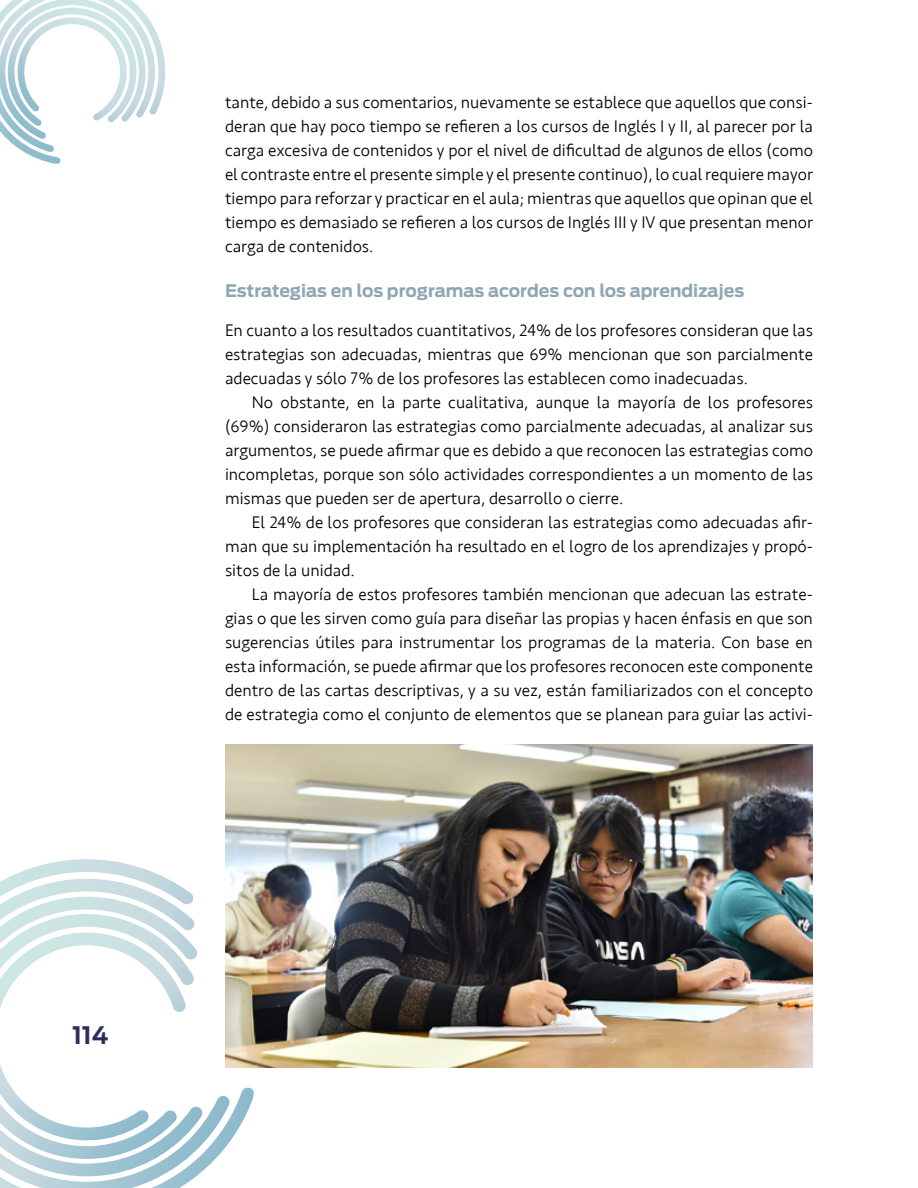
<style>
.page{position:relative;width:918px;height:1188px;background:#fff}
.page>*{position:absolute;margin:0;border:0;box-sizing:border-box;transform-origin:0 0}
.t1{font:700 24px "Antenna";color:#2c2d5d}
.t2{font:300 17.25px/24px "Seravek";color:#000;text-align:justify}
.t3{font:700 17.25px "Antenna";color:#8fa7b2}
</style>
<div class="page">
<svg style="left:0;top:859px;width:254px;height:329px"></svg>
<svg style="left:0;top:0;width:166px;height:164px"></svg>
<img style="left:225px;top:744px;width:588px;height:324px">
<p class="t2" style="left:225px;top:91px;width:590px">tante, debido a sus comentarios, nuevamente se establece que aquellos que consi&shy;deran que hay poco tiempo se refieren a los cursos de Inglés I y II, al parecer por la carga excesiva de contenidos y por el nivel de dificultad de algunos de ellos (como el contraste entre el presente simple y el presente continuo), lo cual requiere mayor tiempo para reforzar y practicar en el aula; mientras que aquellos que opinan que el tiempo es demasiado se refieren a los cursos de Inglés III y IV que presentan menor carga de contenidos.</p>
<p class="t3" style="left:225px;top:280px;width:521px">Estrategias en los programas acordes con los aprendizajes</p>
<p class="t2" style="left:225px;top:319px;width:590px">En cuanto a los resultados cuantitativos, 24% de los profesores consideran que las estrategias son adecuadas, mientras que 69% mencionan que son parcialmente adecuadas y sólo 7% de los profesores las establecen como inadecuadas.</p>
<p class="t2" style="left:225px;top:391px;width:590px;text-indent:27px">No obstante, en la parte cualitativa, aunque la mayoría de los profesores (69%) consideraron las estrategias como parcialmente adecuadas, al analizar sus argumentos, se puede afirmar que es debido a que reconocen las estrategias como incompletas, porque son sólo actividades correspondientes a un momento de las mismas que pueden ser de apertura, desarrollo o cierre.</p>
<p class="t2" style="left:225px;top:510px;width:590px;text-indent:27px">El 24% de los profesores que consideran las estrategias como adecuadas afir&shy;man que su implementación ha resultado en el logro de los aprendizajes y propó&shy;sitos de la unidad.</p>
<p class="t2" style="left:225px;top:582px;width:590px;text-indent:27px">La mayoría de estos profesores también mencionan que adecuan las estrate&shy;gias o que les sirven como guía para diseñar las propias y hacen énfasis en que son sugerencias útiles para instrumentar los programas de la materia. Con base en esta información, se puede afirmar que los profesores reconocen este componente dentro de las cartas descriptivas, y a su vez, están familiarizados con el concepto de estrategia como el conjunto de elementos que se planean para guiar las activi-</p>
<h1 class="t1" style="left:72px;top:1021px;width:38px">114</h1>
</div>
